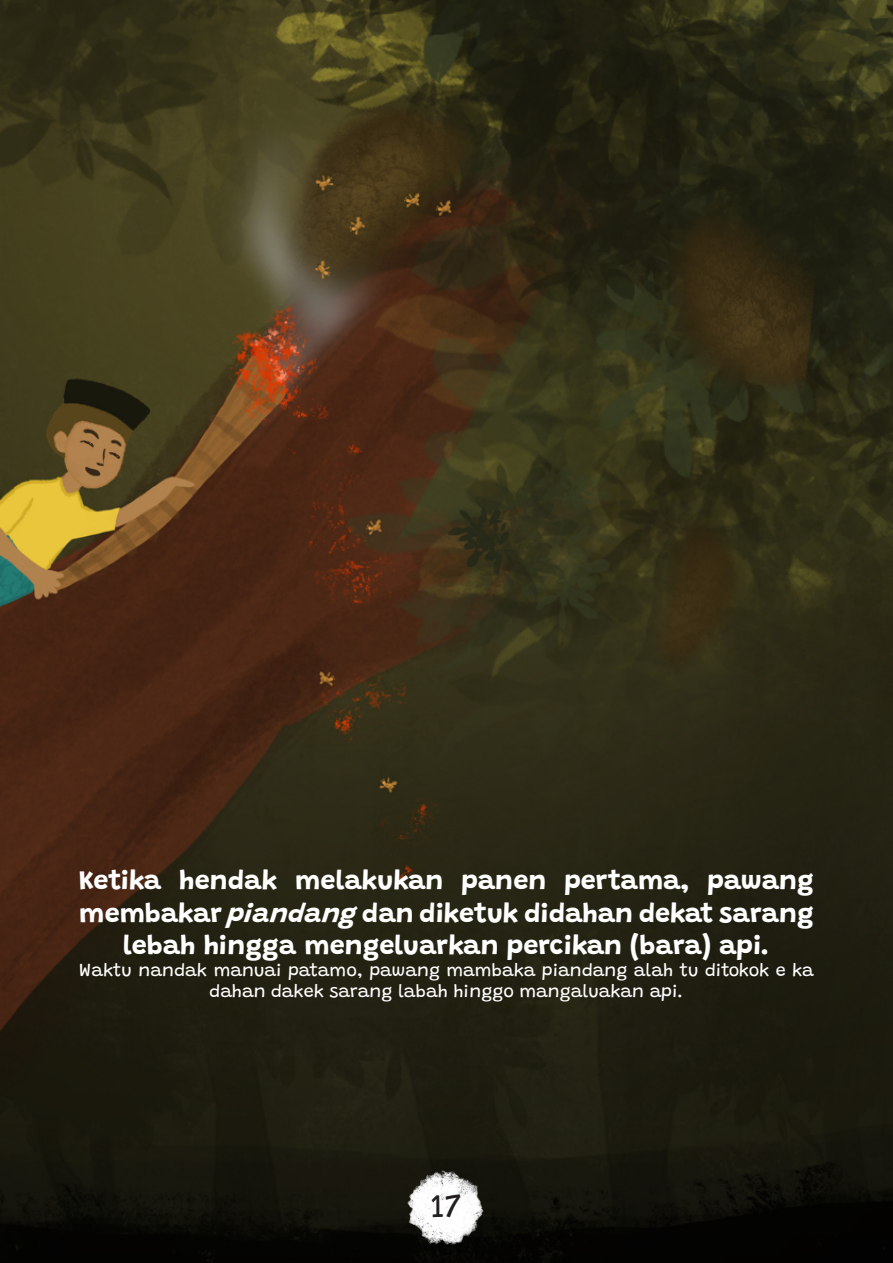
<style>
.page{position:relative;width:893px;height:1263px;background:#fff}
.page>*{position:absolute;margin:0;border:0;box-sizing:border-box;transform-origin:0 0}
.t1{font:33px "Grandstander";color:#231f20}
.t2{font:700 27px/32.4px "Grandstander";color:#fff;text-align:center}
.t3{font:18px/21.6px "Grandstander";color:#fff;text-align:center}
.s1{font-style:italic}
</style>
<div class="page">
<img style="left:0;top:0;width:893px;height:1263px">
<img style="left:392px;top:1161px;width:108px;height:102px">
<p class="t2" style="left:79px;top:862px;width:736px">Ketika hendak melakukan panen pertama, pawang membakar <span class="s1">piandang</span> dan diketuk didahan dekat sarang lebah hingga mengeluarkan percikan (bara) api.</p>
<p class="t3" style="left:79px;top:957px;width:736px">Waktu nandak manuai patamo, pawang mambaka piandang alah tu ditokok e ka dahan dakek sarang labah hinggo mangaluakan api.</p>
<p class="t1" style="left:431px;top:1180px;width:32px">17</p>
</div>
